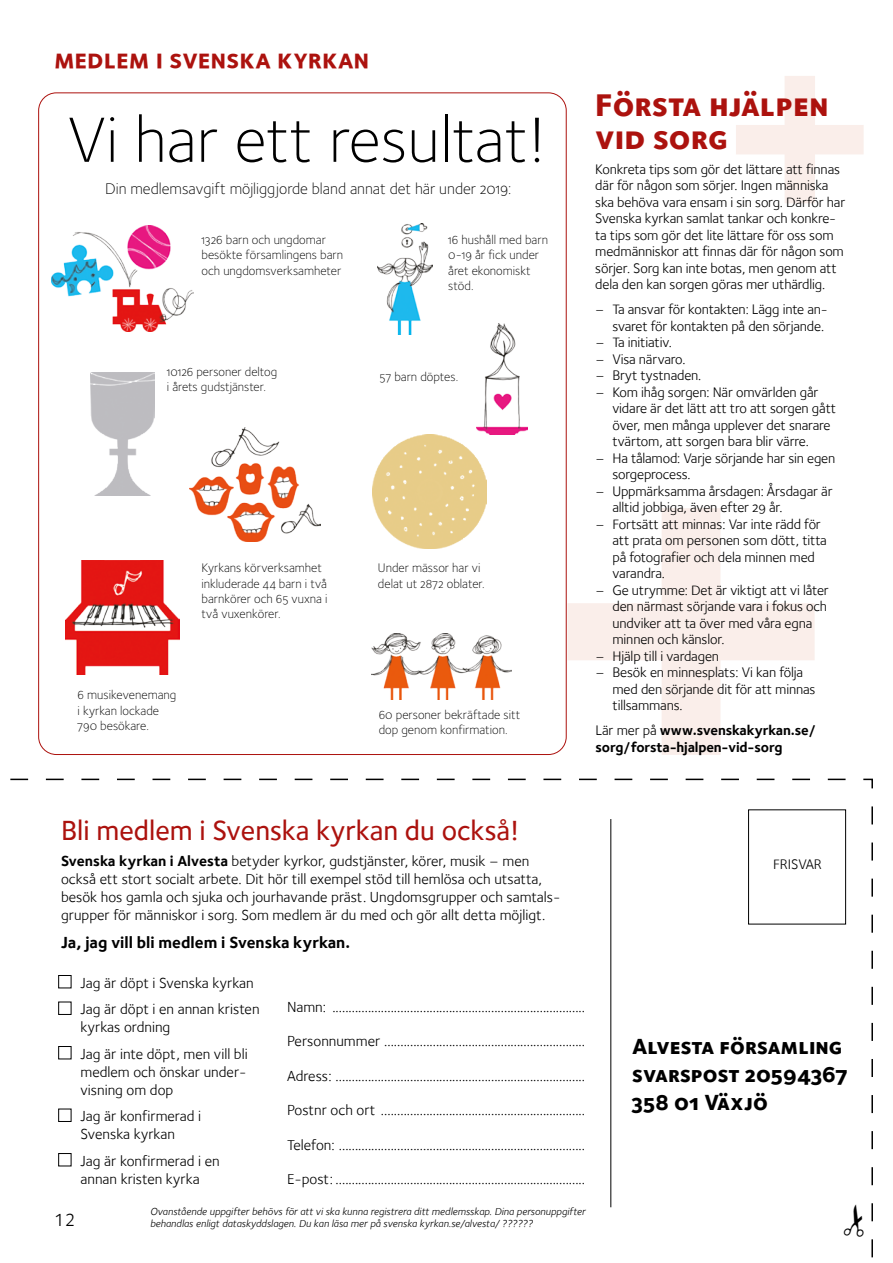
<style>
.page{position:relative;width:893px;height:1263px;background:#fff}
.page>*{position:absolute;margin:0;border:0;box-sizing:border-box;transform-origin:0 0}
.t1{font:66.15px "Foundry Sterling Light OSF";color:#000}
.t2{font:33px/32.4px "Foundry Sterling Extra Bld Expert";color:#ac120e}
.t3{font:500 28.5px "Foundry Sterling";color:#ac120e}
.t4{font:27px "Foundry Sterling Bold Expert";color:#ac120e}
.t5{font:22.5px/28px "Foundry Sterling Extra Bld Expert";color:#000}
.t6{font:18px "Foundry Sterling";color:#000}
.t7{font:700 16.5px "Foundry Sterling";color:#000}
.t8{font:16.05px "Foundry Sterling Light OSF";color:#000}
.t9{font:15px/18px "Foundry Sterling";color:#000}
.t10{font:14.25px/16.5px "Foundry Sterling Book OSF";letter-spacing:-.01em;color:#000}
.t11{font:700 14.25px/16.5px "Foundry Sterling";letter-spacing:-.01em;color:#000}
.t12{font:14.25px "Foundry Sterling";color:#000}
.t13{font:12.9px/15.5px "Foundry Sterling Light OSF";color:#000}
.t14{font:12.75px/15.3px "Foundry Sterling Light OSF";color:#000}
.t15{font:italic 10.5px/12.6px "Foundry Sterling";color:#000}
.s1{font-family:"Foundry Sterling Book OSF";font-weight:400}
.s2{font-weight:700}
</style>
<div class="page">
<svg style="left:567px;top:508px;width:248px;height:247px"></svg>
<svg style="left:736px;top:76px;width:128px;height:127px"></svg>
<svg style="left:10px;top:778px;width:863px;height:480px"></svg>
<div style="left:748px;top:809px;width:98px;height:115px;border:1px solid #000"></div>
<hr style="left:610px;top:819px;width:1px;height:388px;background:#000">
<img style="left:90px;top:372px;width:65px;height:124px">
<img style="left:51px;top:226px;width:143px;height:105px">
<img style="left:378px;top:223px;width:55px;height:111px">
<img style="left:476px;top:324px;width:51px;height:111px">
<img style="left:189px;top:427px;width:131px;height:114px">
<img style="left:66px;top:560px;width:113px;height:114px">
<img style="left:372px;top:434px;width:114px;height:114px">
<img style="left:371px;top:633px;width:141px;height:67px">
<svg style="left:844px;top:1205px;width:20px;height:32px"></svg>
<h3 class="t4" style="left:54px;top:43px;width:317px">medlem i svenska kyrkan</h3>
<h1 class="t1" style="left:68px;top:102px;width:480px">Vi har ett resultat!</h1>
<p class="t8" style="left:105px;top:180px;width:408px">Din medlemsavgift möjliggjorde bland annat det här under 2019:</p>
<p class="t13" style="left:202px;top:232px;width:143px">1326 barn och ungdomar besökte församlingens barn och ungdomsverksamheter</p>
<p class="t13" style="left:448px;top:232px;width:101px">16 hushåll med barn<br>0-19 år fick under året ekonomiskt stöd.</p>
<p class="t14" style="left:167px;top:364px;width:112px">10126 personer deltog i årets gudstjänster.</p>
<p class="t13" style="left:379px;top:369px;width:80px">57 barn döptes.</p>
<p class="t13" style="left:202px;top:560px;width:128px">Kyrkans körverksamhet inkluderade 44 barn i två barnkörer och 65 vuxna i två vuxenkörer.</p>
<p class="t13" style="left:78px;top:687px;width:100px">6 musikevenemang i kyrkan lockade<br>790 besökare.</p>
<p class="t13" style="left:378px;top:560px;width:108px">Under mässor har vi delat ut 2872 oblater.</p>
<p class="t13" style="left:379px;top:707px;width:143px">60 personer bekräftade sitt dop genom konfirmation.</p>
<h2 class="t2" style="left:595px;top:88px;width:235px">Första hjälpen vid sorg</h2>
<p class="t10" style="left:595px;top:161px;width:252px">Konkreta tips som gör det lättare att finnas där för någon som sörjer. Ingen människa ska behöva vara ensam i sin sorg. Därför har Svenska kyrkan samlat tankar och konkre&shy;ta tips som gör det lite lättare för oss som medmänniskor att finnas där för någon som sörjer. Sorg kan inte botas, men genom att dela den kan sorgen göras mer uthärdlig.</p>
<p class="t10" style="left:595px;top:301px;width:234px;text-align:right">– Ta ansvar för kontakten: Lägg inte an&shy;svaret för kontakten på den sörjande.</p>
<p class="t10" style="left:595px;top:334px;width:78px">– Ta initiativ.</p>
<p class="t10" style="left:595px;top:351px;width:92px">– Visa närvaro.</p>
<p class="t10" style="left:595px;top:367px;width:108px">– Bryt tystnaden.</p>
<p class="t10" style="left:612px;top:384px;width:225px;text-indent:-17px">– Kom ihåg sorgen: När omvärlden går vidare är det lätt att tro att sorgen gått över, men många upplever det snarare tvärtom, att sorgen bara blir värre.</p>
<p class="t10" style="left:612px;top:450px;width:224px;text-indent:-17px">– Ha tålamod: Varje sörjande har sin egen sorgeprocess.</p>
<p class="t10" style="left:612px;top:483px;width:222px;text-indent:-17px">– Uppmärksamma årsdagen: Årsdagar är alltid jobbiga, även efter 29 år.</p>
<p class="t10" style="left:612px;top:516px;width:216px;text-indent:-17px">– Fortsätt att minnas: Var inte rädd för att prata om personen som dött, titta på fotografier och dela minnen med varandra.</p>
<p class="t10" style="left:612px;top:582px;width:218px;text-indent:-17px">– Ge utrymme: Det är viktigt att vi låter den närmast sörjande vara i fokus och undviker att ta över med våra egna minnen och känslor.</p>
<p class="t10" style="left:595px;top:648px;width:125px">– Hjälp till i vardagen</p>
<p class="t10" style="left:612px;top:664px;width:204px;text-indent:-17px">– Besök en minnesplats: Vi kan följa med den sörjande dit för att minnas tillsammans.</p>
<p class="t11" style="left:595px;top:722px;width:222px"><span class="s1">Lär mer på</span> www.svenskakyrkan.se/ sorg/forsta-hjalpen-vid-sorg</p>
<h3 class="t3" style="left:61px;top:813px;width:460px">Bli medlem i Svenska kyrkan du också!</h3>
<p class="t9" style="left:61px;top:852px;width:501px"><span class="s2">Svenska kyrkan i Alvesta</span> betyder kyrkor, gudstjänster, körer, musik – men också ett stort socialt arbete. Dit hör till exempel stöd till hemlösa och utsatta, besök hos gamla och sjuka och jourhavande präst. Ungdomsgrupper och samtals&shy;grupper för människor i sorg. Som medlem är du med och gör allt detta möjligt.</p>
<p class="t7" style="left:61px;top:933px;width:291px">Ja, jag vill bli medlem i Svenska kyrkan.</p>
<p class="t9" style="left:58px;top:974px;width:197px">■ Jag är döpt i Svenska kyrkan</p>
<p class="t9" style="left:81px;top:1000px;width:180px;text-indent:-23px">■ Jag är döpt i en annan kristen kyrkas ordning</p>
<p class="t9" style="left:81px;top:1045px;width:169px;text-align:justify;text-indent:-22px">■ Jag är inte döpt, men vill bli medlem och önskar under&shy;visning om dop</p>
<p class="t9" style="left:58px;top:1107px;width:145px;text-align:center">■ Jag är konfirmerad i<br>Svenska kyrkan</p>
<p class="t9" style="left:58px;top:1152px;width:163px;text-align:center">■ Jag är konfirmerad i en annan kristen kyrka</p>
<p class="t9" style="left:287px;top:998px;width:300px">Namn: ..............................................................................</p>
<p class="t9" style="left:287px;top:1032px;width:300px">Personnummer ..............................................................</p>
<p class="t9" style="left:287px;top:1067px;width:300px">Adress: .............................................................................</p>
<p class="t9" style="left:287px;top:1101px;width:300px">Postnr och ort ...............................................................</p>
<p class="t9" style="left:287px;top:1136px;width:300px">Telefon: ............................................................................</p>
<p class="t9" style="left:287px;top:1170px;width:300px">E-post: .............................................................................</p>
<p class="t6" style="left:54px;top:1210px;width:23px">12</p>
<p class="t15" style="left:150px;top:1205px;width:437px">Ovanstående uppgifter behövs för att vi ska kunna registrera ditt medlemsskap. Dina personuppgifter behandlas enligt dataskyddslagen. Du kan läsa mer på svenska kyrkan.se/alvesta/ ??????</p>
<p class="t12" style="left:773px;top:856px;width:50px">FRISVAR</p>
<h3 class="t5" style="left:632px;top:1032px;width:217px">Alvesta församling svarspost 20594367<br>358 01 Växjö</h3>
</div>
